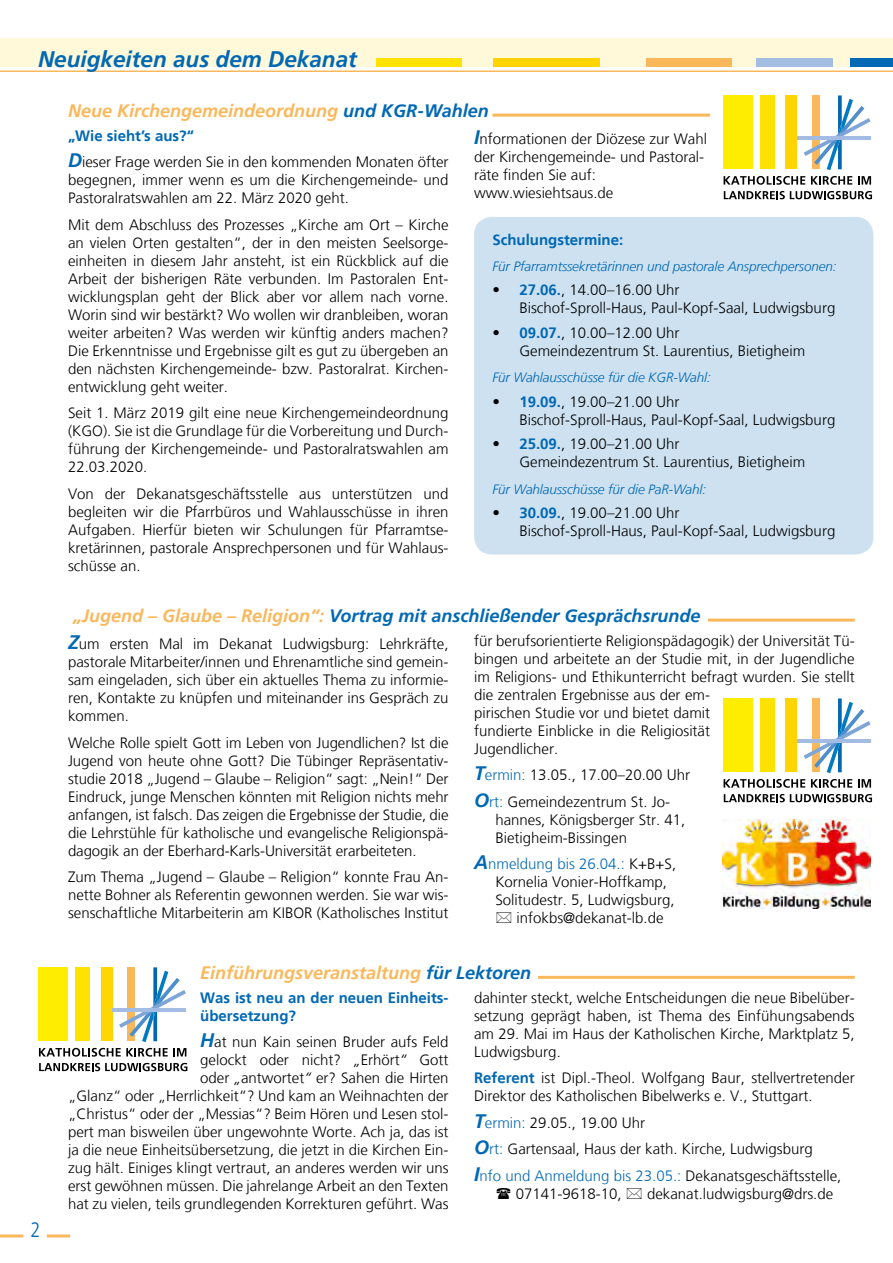
<style>
.page{position:relative;width:893px;height:1263px;background:#fff}
.page>*{position:absolute;margin:0;border:0;box-sizing:border-box;transform-origin:0 0}
.t1{font:italic 700 22.5px "Frutiger LT";color:#0068b4}
.t2{font:300 condensed 21px "Frutiger LT";color:#0068b4}
.t3{font:italic 700 18px "Frutiger LT";color:#fab85b}
.t4{font:italic 700 18px "Frutiger LT";color:#0068b4}
.t5{font:300 15px/18px "Frutiger LT";color:#000}
.t6{font:700 15px/18px "Frutiger LT";color:#0068b4}
.t7{font:300 15px "Frutiger LT";color:#0068b4}
.t8{font:italic 300 13.5px "Frutiger LT";letter-spacing:-.01em;color:#0068b4}
.s1{color:#0068b4}
.s2{font-weight:700;color:#0068b4}
.s3{font-weight:700;font-style:italic;font-size:19.5px;color:#0068b4}
.s4{color:#fab85b}
.s5{font-weight:700;font-style:italic;font-size:19.5px}
.s6{color:#000}
.s7{font-style:italic}
</style>
<div class="page">
<hr style="left:0;top:1234px;width:23px;height:3px;background:#fab85b">
<hr style="left:47px;top:1234px;width:23px;height:3px;background:#fab85b">
<div style="left:0;top:38px;width:893px;height:28px;background:#fff8d9"></div>
<hr style="left:0;top:70px;width:893px;height:2px;background:#fab85b">
<div style="left:646px;top:58px;width:85px;height:9px;background:#fab85b"></div>
<div style="left:377px;top:58px;width:85px;height:9px;background:#ffe200"></div>
<div style="left:493px;top:58px;width:106px;height:9px;background:#ffd400"></div>
<div style="left:757px;top:58px;width:76px;height:9px;background:#a4bde3"></div>
<div style="left:850px;top:58px;width:43px;height:9px;background:#0068b4"></div>
<hr style="left:492px;top:114px;width:218px;height:3px;background:#fab85b">
<svg style="left:804px;top:95px;width:66px;height:75px"></svg>
<div style="left:723px;top:95px;width:29px;height:74px;background:#ffed00"></div>
<div style="left:760px;top:95px;width:15px;height:74px;background:#ffe200"></div>
<div style="left:786px;top:95px;width:11px;height:74px;background:#ffd500"></div>
<hr style="left:797px;top:136px;width:74px;height:4px;background:#a4bce3">
<svg style="left:724px;top:176px;width:81px;height:9px"></svg>
<svg style="left:811px;top:176px;width:41px;height:9px"></svg>
<svg style="left:858px;top:176px;width:13px;height:9px"></svg>
<svg style="left:724px;top:191px;width:148px;height:8px"></svg>
<div style="left:474px;top:217px;width:399px;height:337px;background:#cde1f0;border-radius:18px"></div>
<hr style="left:708px;top:619px;width:147px;height:3px;background:#fab85b">
<svg style="left:804px;top:698px;width:66px;height:75px"></svg>
<div style="left:723px;top:698px;width:29px;height:74px;background:#ffed00"></div>
<div style="left:760px;top:698px;width:15px;height:74px;background:#ffe200"></div>
<div style="left:786px;top:698px;width:11px;height:74px;background:#ffd500"></div>
<hr style="left:797px;top:739px;width:74px;height:4px;background:#a4bce3">
<svg style="left:724px;top:779px;width:81px;height:9px"></svg>
<svg style="left:811px;top:779px;width:41px;height:9px"></svg>
<svg style="left:858px;top:779px;width:13px;height:9px"></svg>
<svg style="left:724px;top:794px;width:148px;height:8px"></svg>
<img style="left:723px;top:820px;width:148px;height:89px">
<hr style="left:538px;top:976px;width:317px;height:3px;background:#fab85b">
<svg style="left:119px;top:967px;width:67px;height:75px"></svg>
<div style="left:38px;top:967px;width:30px;height:74px;background:#ffed00"></div>
<div style="left:75px;top:967px;width:15px;height:74px;background:#ffe200"></div>
<div style="left:101px;top:967px;width:11px;height:74px;background:#ffd500"></div>
<hr style="left:113px;top:1008px;width:73px;height:4px;background:#a4bce3">
<svg style="left:39px;top:1048px;width:147px;height:9px"></svg>
<svg style="left:39px;top:1063px;width:148px;height:8px"></svg>
<h1 class="t1" style="left:38px;top:46px;width:320px">Neuigkeiten aus dem Dekanat</h1>
<p class="t3" style="left:68px;top:100px;width:422px">Neue Kirchengemeindeordnung <span class="s1">und KGR-Wahlen</span></p>
<p class="t5" style="left:68px;top:122px;width:382px;line-height:26.5px"><span class="s2">„Wie sieht’s aus?“<br></span><span class="s3">D</span>ieser Frage werden Sie in den kommenden Monaten öfter</p>
<p class="t5" style="left:68px;top:171px;width:382px">begegnen, immer wenn es um die Kirchengemeinde- und<br>Pastoralratswahlen am 22. März 2020 geht.</p>
<p class="t5" style="left:68px;top:216px;width:382px;text-align:justify">Mit dem Abschluss des Prozesses „Kirche am Ort – Kirche an vielen Orten gestalten“, der in den meisten Seelsorge&shy;einheiten in diesem Jahr ansteht, ist ein Rückblick auf die Arbeit der bisherigen Räte verbunden. Im Pastoralen Ent&shy;wicklungsplan geht der Blick aber vor allem nach vorne.<br>Worin sind wir bestärkt? Wo wollen wir dranbleiben, woran weiter arbeiten? Was werden wir künftig anders machen?<br>Die Erkenntnisse und Ergebnisse gilt es gut zu übergeben an den nächsten Kirchengemeinde- bzw. Pastoralrat. Kirchen&shy;entwicklung geht weiter.</p>
<p class="t5" style="left:68px;top:404px;width:382px;text-align:justify">Seit 1. März 2019 gilt eine neue Kirchengemeindeordnung (KGO). Sie ist die Grundlage für die Vorbereitung und Durch&shy;führung der Kirchengemeinde- und Pastoralratswahlen am 22.03.2020.</p>
<p class="t5" style="left:68px;top:485px;width:382px;text-align:justify">Von der Dekanatsgeschäftsstelle aus unterstützen und begleiten wir die Pfarrbüros und Wahlausschüsse in ihren Aufgaben. Hierfür bieten wir Schulungen für Pfarramtse&shy;kretärinnen, pastorale Ansprechpersonen und für Wahlaus&shy;schüsse an.</p>
<p class="t5" style="left:474px;top:130px;width:234px"><span class="s3">I</span>nformationen der Diözese zur Wahl der Kirchengemeinde- und Pastoral&shy;räte finden Sie auf: www.wiesiehtsaus.de</p>
<p class="t6" style="left:492px;top:230px;width:132px">Schulungstermine:</p>
<p class="t8" style="left:492px;top:259px;width:346px">Für Pfarramtssekretärinnen und pastorale Ansprechpersonen:</p>
<p class="t5" style="left:519px;top:281px;width:317px;text-indent:-27px">• <span class="s2">27.06.</span>, 14.00–16.00 Uhr<br>Bischof-Sproll-Haus, Paul-Kopf-Saal, Ludwigsburg</p>
<p class="t5" style="left:519px;top:324px;width:287px;text-indent:-27px">• <span class="s2">09.07.</span>, 10.00–12.00 Uhr<br>Gemeindezentrum St. Laurentius, Bietigheim</p>
<p class="t8" style="left:492px;top:370px;width:220px">Für Wahlausschüsse für die KGR-Wahl:</p>
<p class="t5" style="left:519px;top:393px;width:317px;text-indent:-27px">• <span class="s2">19.09.</span>, 19.00–21.00 Uhr<br>Bischof-Sproll-Haus, Paul-Kopf-Saal, Ludwigsburg</p>
<p class="t5" style="left:519px;top:435px;width:287px;text-indent:-27px">• <span class="s2">25.09.</span>, 19.00–21.00 Uhr<br>Gemeindezentrum St. Laurentius, Bietigheim</p>
<p class="t8" style="left:492px;top:481px;width:215px">Für Wahlausschüsse für die PaR-Wahl:</p>
<p class="t5" style="left:519px;top:504px;width:317px;text-indent:-27px">• <span class="s2">30.09.</span>, 19.00–21.00 Uhr<br>Bischof-Sproll-Haus, Paul-Kopf-Saal, Ludwigsburg</p>
<p class="t4" style="left:73px;top:605px;width:629px"><span class="s4">„Jugend – Glaube – Religion“:</span> Vortrag mit anschließender Gesprächsrunde</p>
<p class="t5" style="left:68px;top:635px;width:382px;text-align:justify"><span class="s3">Z</span>um ersten Mal im Dekanat Ludwigsburg: Lehrkräfte, pastorale Mitarbeiter/innen und Ehrenamtliche sind gemein&shy;sam eingeladen, sich über ein aktuelles Thema zu informie&shy;ren, Kontakte zu knüpfen und miteinander ins Gespräch zu kommen.</p>
<p class="t5" style="left:68px;top:733px;width:382px;text-align:justify">Welche Rolle spielt Gott im Leben von Jugendlichen? Ist die Jugend von heute ohne Gott? Die Tübinger Repräsentativ&shy;studie 2018 „Jugend – Glaube – Religion“ sagt: „Nein!“ Der Eindruck, junge Menschen könnten mit Religion nichts mehr anfangen, ist falsch. Das zeigen die Ergebnisse der Studie, die die Lehrstühle für katholische und evangelische Religionspä&shy;dagogik an der Eberhard-Karls-Universität erarbeiteten.</p>
<p class="t5" style="left:68px;top:868px;width:382px;text-align:justify">Zum Thema „Jugend – Glaube – Religion“ konnte Frau An&shy;nette Bohner als Referentin gewonnen werden. Sie war wis&shy;senschaftliche Mitarbeiterin am KIBOR (Katholisches Institut</p>
<p class="t5" style="left:474px;top:632px;width:382px">für berufsorientierte Religionspädagogik) der Universität Tü&shy;bingen und arbeitete an der Studie mit, in der Jugendliche im Religions- und Ethikunterricht befragt wurden. Sie stellt die zentralen Ergebnisse aus der em-<br>pirischen Studie vor und bietet damit<br>fundierte Einblicke in die Religiosität<br>Jugendlicher.</p>
<p class="t5" style="left:474px;top:762px;width:217px;line-height:26.5px"><span class="s3">T</span><span class="s1">ermin:</span> 13.05., 17.00–20.00 Uhr<br><span class="s3">O</span><span class="s1">rt:</span> Gemeindezentrum St. Jo-</p>
<p class="t5" style="left:495px;top:811px;width:192px">hannes, Königsberger Str. 41,<br>Bietigheim-Bissingen</p>
<p class="t7" style="left:474px;top:855px;width:204px"><span class="s5">A</span>nmeldung bis 26.04.: <span class="s6">K+B+S,</span></p>
<p class="t5" style="left:495px;top:873px;width:173px">Kornelia Vonier-Hoffkamp,</p>
<p class="t5" style="left:495px;top:891px;width:181px">Solitudestr. 5, Ludwigsburg,</p>
<p class="t5" style="left:517px;top:909px;width:149px">infokbs@dekanat-lb.de</p>
<h2 class="t2" style="left:30px;top:1218px;width:12px">2</h2>
<p class="t3" style="left:200px;top:962px;width:333px">Einführungsveranstaltung <span class="s1">für Lektoren</span></p>
<p class="t6" style="left:200px;top:989px;width:250px">Was ist neu an der neuen Einheits&shy;übersetzung?</p>
<p class="t5" style="left:68px;top:1033px;width:382px;text-align:right"><span class="s3">H</span>at nun Kain seinen Bruder aufs Feld<br>gelockt oder nicht? <span class="s7">„</span>Erhört<span class="s7">“</span> Gott<br>oder <span class="s7">„</span>antwortet<span class="s7">“</span> er? Sahen die Hirten<br>„Glanz“ oder „Herrlichkeit“? Und kam an Weihnachten der „Christus“ oder der „Messias“? Beim Hören und Lesen stol&shy;pert man bisweilen über ungewohnte Worte. Ach ja, das ist ja die neue Einheitsübersetzung, die jetzt in die Kirchen Ein&shy;zug hält. Einiges klingt vertraut, an anderes werden wir uns erst gewöhnen müssen. Die jahrelange Arbeit an den Texten hat zu vielen, teils grundlegenden Korrekturen geführt. Was</p>
<p class="t5" style="left:474px;top:989px;width:382px;text-align:justify">dahinter steckt, welche Entscheidungen die neue Bibelüber&shy;setzung geprägt haben, ist Thema des Einfühungsabends am 29. Mai im Haus der Katholischen Kirche, Marktplatz 5, Ludwigsburg.</p>
<p class="t5" style="left:474px;top:1069px;width:382px"><span class="s2">Referent</span> ist Dipl.-Theol. Wolfgang Baur, stellvertretender<br>Direktor des Katholischen Bibelwerks e. V., Stuttgart.</p>
<p class="t5" style="left:474px;top:1109px;width:369px;line-height:26.5px"><span class="s3">T</span><span class="s1">ermin:</span> 29.05., 19.00 Uhr<br><span class="s3">O</span><span class="s1">rt:</span> Gartensaal, Haus der kath. Kirche, Ludwigsburg<br><span class="s3">I</span><span class="s1">nfo und Anmeldung bis 23.05.:</span> Dekanatsgeschäftsstelle,</p>
<p class="t5" style="left:516px;top:1185px;width:107px">07141-9618-10,</p>
<p class="t5" style="left:647px;top:1185px;width:188px">dekanat.ludwigsburg@drs.de</p>
</div>
